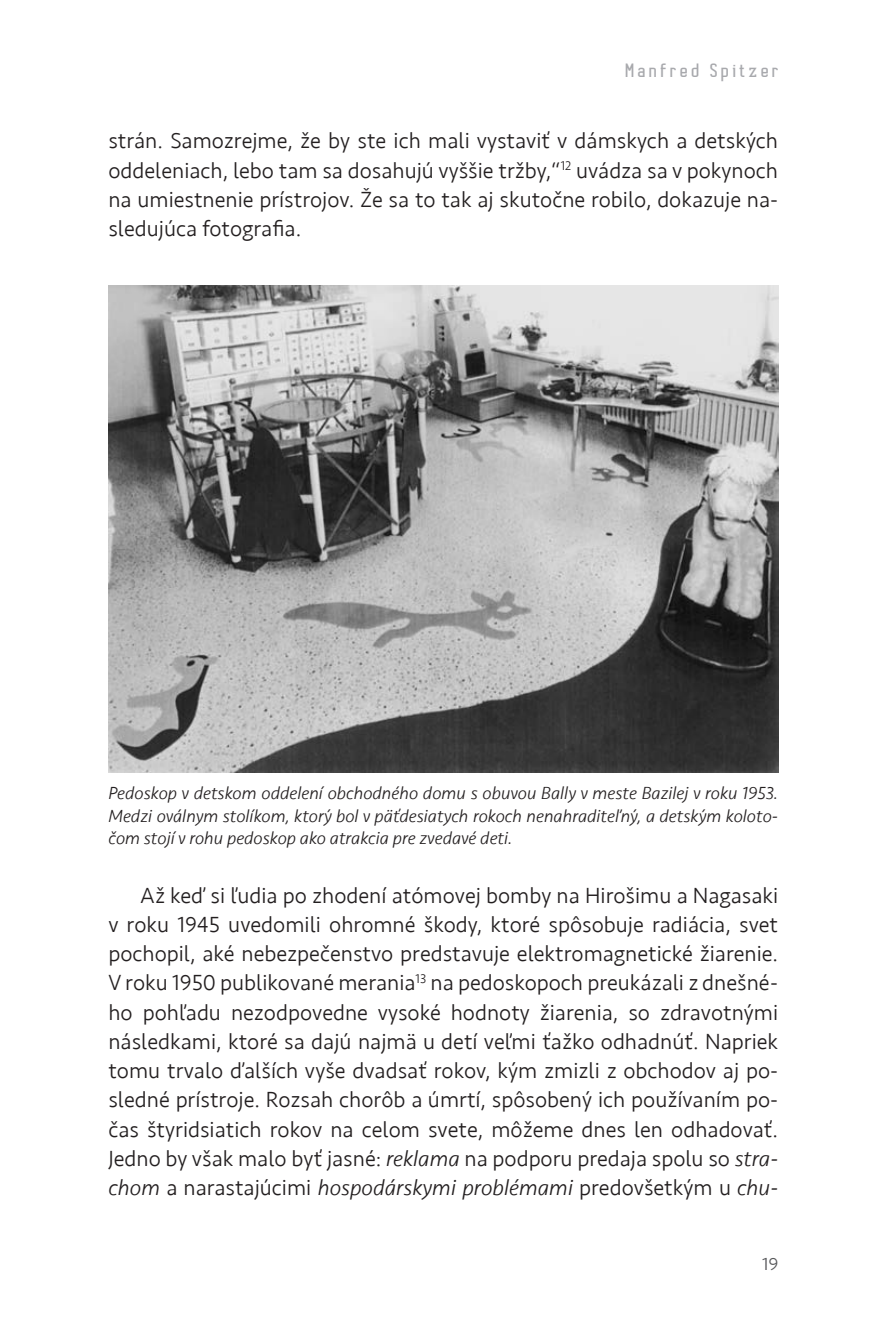
<style>
.page{position:relative;width:893px;height:1340px;background:#fff}
.page>*{position:absolute;margin:0;border:0;box-sizing:border-box;transform-origin:0 0}
.t1{font:300 22.5px/29.2px "Seravek";color:#231f20;text-align:justify}
.t2{font:italic 300 18px/22.5px "Seravek";color:#231f20;text-align:justify}
.t3{font:700 18px "Autobus";letter-spacing:.175em;color:#a8a9ad;scale:1.05 1}
.t4{font:300 18px "Seravek";color:#57585a;scale:1.05 1}
.s1{font-style:italic}
</style>
<div class="page">
<img style="left:108px;top:285px;width:671px;height:487px">
<p class="t3" style="left:625px;top:60px;width:148px">Manfred Spitzer</p>
<p class="t1" style="left:108px;top:127px;width:671px">strán. Samozrejme, že by ste ich mali vystaviť v dámskych a detských oddeleniach, lebo tam sa dosahujú vyššie tržby,“<sup>12</sup> uvádza sa v pokynoch na umiestnenie prístrojov. Že sa to tak aj skutočne robilo, dokazuje na&shy;sledujúca fotografia.</p>
<p class="t2" style="left:108px;top:782px;width:671px">Pedoskop v detskom oddelení obchodného domu s obuvou Bally v meste Bazilej v roku 1953.<br>Medzi oválnym stolíkom, ktorý bol v päťdesiatych rokoch nenahraditeľný, a detským koloto‑ čom stojí v rohu pedoskop ako atrakcia pre zvedavé deti.</p>
<p class="t1" style="left:108px;top:880px;width:671px;text-indent:32px">Až keď si ľudia po zhodení atómovej bomby na Hirošimu a Nagasaki v roku 1945 uvedomili ohromné škody, ktoré spôsobuje radiácia, svet pochopil, aké nebezpečenstvo predstavuje elektromagnetické žiarenie.<br>V roku 1950 publikované merania<sup>13</sup> na pedoskopoch preukázali z dnešné&shy;ho pohľadu nezodpovedne vysoké hodnoty žiarenia, so zdravotnými následkami, ktoré sa dajú najmä u detí veľmi ťažko odhadnúť. Napriek tomu trvalo ďalších vyše dvadsať rokov, kým zmizli z obchodov aj po&shy;sledné prístroje. Rozsah chorôb a úmrtí, spôsobený ich používaním po&shy;čas štyridsiatich rokov na celom svete, môžeme dnes len odhadovať.<br>Jedno by však malo byť jasné: <span class="s1">reklama</span> na podporu predaja spolu so <span class="s1">stra‑ chom</span> a narastajúcimi <span class="s1">hospodárskymi problémami</span> predovšetkým u <span class="s1">chu‑</span></p>
<p class="t4" style="left:762px;top:1253px;width:17px">19</p>
</div>
